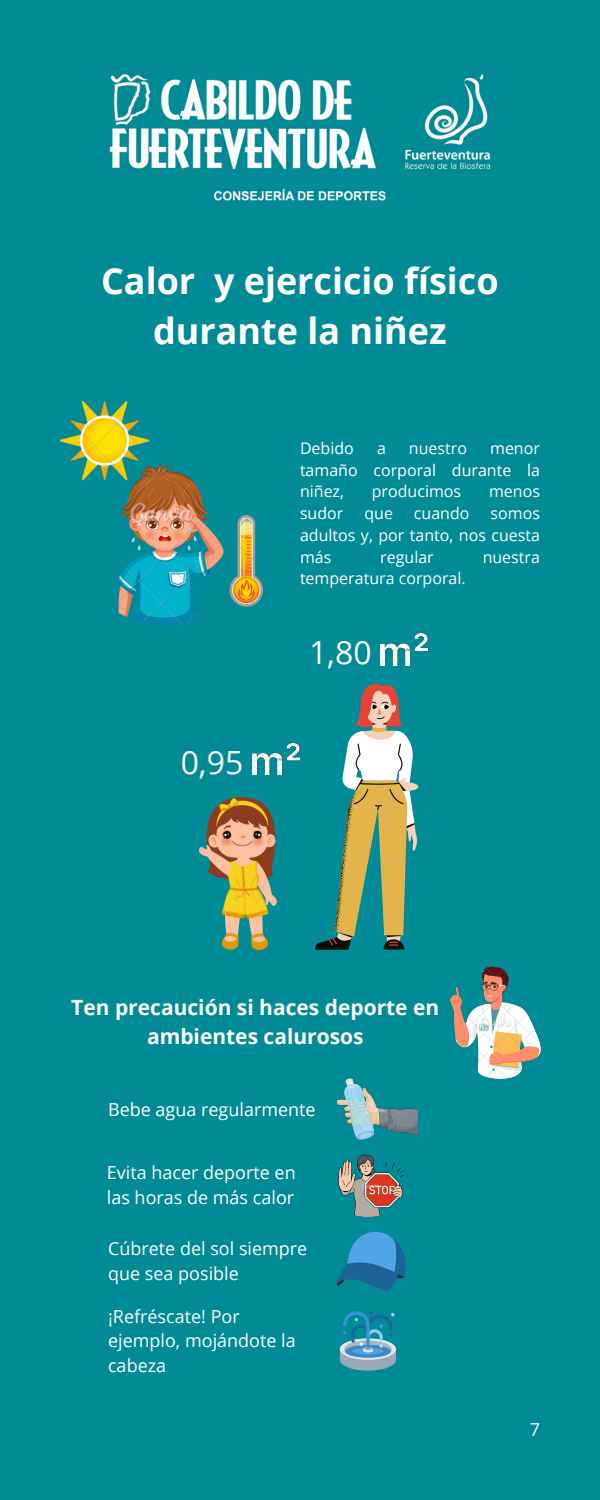
<style>
.page{position:relative;width:600px;height:1500px;background:#018b97}
.page>*{position:absolute;margin:0;border:0;box-sizing:border-box;transform-origin:0 0}
.t1{font:700 36px/50.2px "Open Sans";color:#fff;text-align:center}
.t2{font:32px "Open Sans";color:#fff}
.t3{font:700 21px/29.2px "Open Sans";color:#fff;text-align:center}
.t4{font:18px/24.8px "Open Sans";color:#fff}
.t5{font:16px/21.8px "Open Sans";color:#fff;text-align:justify}
</style>
<div class="page">
<img style="left:109px;top:74px;width:382px;height:127px">
<img style="left:60px;top:401px;width:202px;height:225px">
<img style="left:451px;top:966px;width:89px;height:113px">
<img style="left:336px;top:1079px;width:82px;height:61px">
<svg style="left:336px;top:1230px;width:70px;height:61px"></svg>
<svg style="left:340px;top:1311px;width:56px;height:60px"></svg>
<img style="left:339px;top:1155px;width:65px;height:61px">
<img style="left:199px;top:797px;width:77px;height:153px">
<svg style="left:315px;top:683px;width:103px;height:267px"></svg>
<img style="left:252px;top:743px;width:48px;height:32px">
<img style="left:381px;top:634px;width:47px;height:31px">
<p class="t1" style="left:101px;top:255px;width:399px">Calor y ejercicio físico durante la niñez</p>
<p class="t5" style="left:300px;top:437px;width:55px">Debido</p>
<p class="t5" style="left:377px;top:437px;width:10px">a</p>
<p class="t5" style="left:409px;top:437px;width:60px">nuestro</p>
<p class="t5" style="left:300px;top:437px;width:241px;text-indent:190px">menor tamaño corporal durante la niñez,</p>
<p class="t5" style="left:372px;top:480px;width:91px">producimos</p>
<p class="t5" style="left:489px;top:480px;width:52px">menos</p>
<p class="t5" style="left:300px;top:502px;width:45px">sudor</p>
<p class="t5" style="left:364px;top:502px;width:30px">que</p>
<p class="t5" style="left:414px;top:502px;width:57px">cuando</p>
<p class="t5" style="left:300px;top:502px;width:241px;text-indent:191px">somos adultos y, por tanto, nos cuesta más</p>
<p class="t5" style="left:380px;top:546px;width:55px">regular</p>
<p class="t5" style="left:483px;top:546px;width:59px">nuestra</p>
<p class="t5" style="left:300px;top:567px;width:167px">temperatura corporal.</p>
<h4 class="t2" style="left:181px;top:740px;width:64px">0,95</h4>
<h4 class="t2" style="left:309px;top:630px;width:64px">1,80</h4>
<p class="t3" style="left:71px;top:992px;width:370px">Ten precaución si haces deporte en ambientes calurosos</p>
<h3 class="t4" style="left:108px;top:1097px;width:209px">Bebe agua regularmente</h3>
<h4 class="t4" style="left:107px;top:1160px;width:190px">Evita hacer deporte en las horas de más calor</h4>
<p class="t4" style="left:108px;top:1235px;width:201px">Cúbrete del sol siempre que sea posible</p>
<p class="t4" style="left:108px;top:1303px;width:189px">¡Refréscate! Por ejemplo, mojándote la cabeza</p>
<p class="t4" style="left:530px;top:1416px;width:12px">7</p>
</div>
